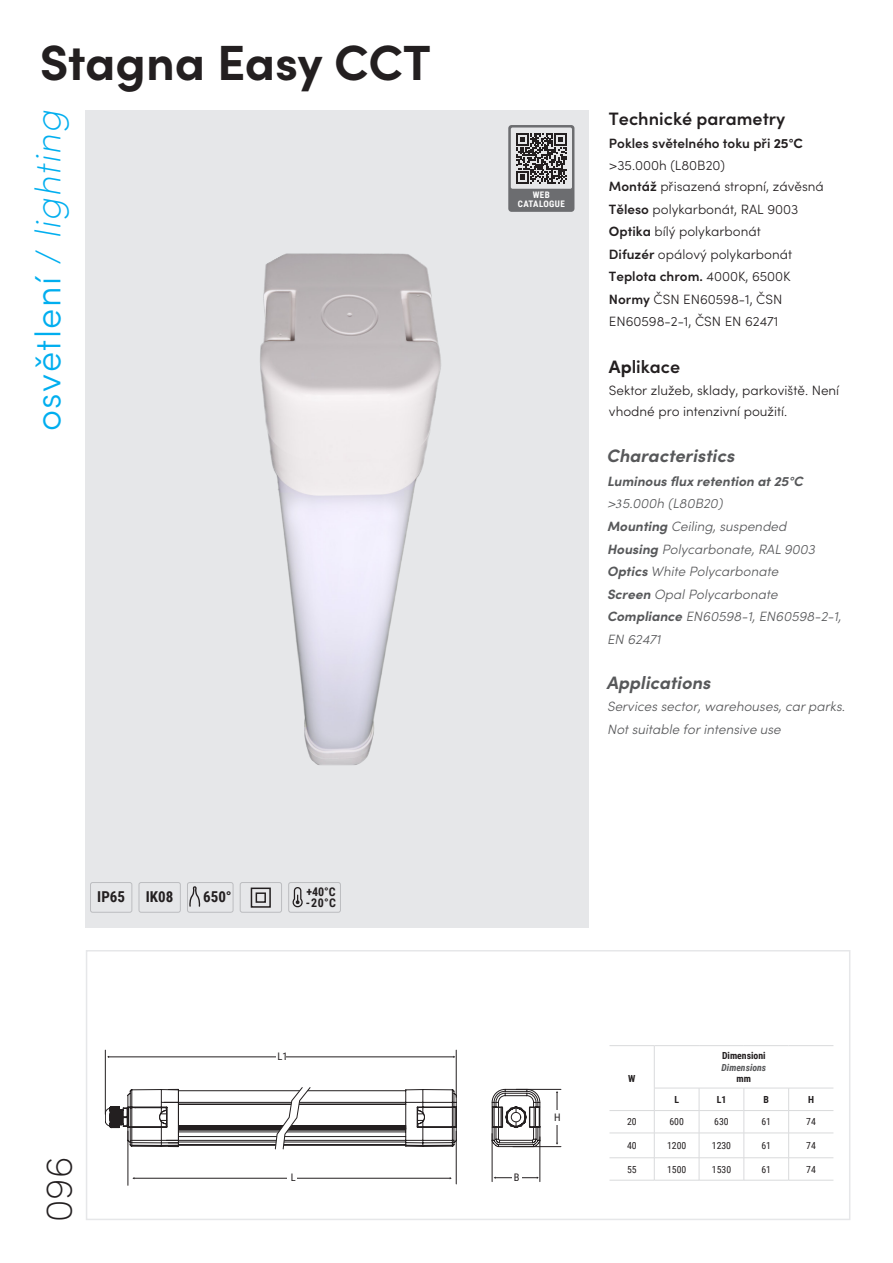
<style>
.page{position:relative;width:893px;height:1263px;background:#fff}
.page>*{position:absolute;margin:0;border:0;box-sizing:border-box;transform-origin:0 0}
.Titolo_prodotto_2024{font:700 49.5px "Sofia Pro";letter-spacing:-.005em;color:#231f20}
.t1{font:200 37.5px "Sofia Pro";color:#231f20}
.t2{font:300 36px "Sofia Pro";letter-spacing:.04em;color:#00aeef}
.TESTO_2024{font:italic 700 18px "Sofia Pro";color:#57585a}
.TESTO_2024-2{font:600 18px "Sofia Pro";color:#231f20}
.t3{font:700 15px "Roboto Condensed";color:#231f20}
.TESTO_2024-3{font:300 13.5px/22.4px "Sofia Pro";color:#231f20}
.TESTO_2024-4{font:italic 300 13.5px/22.2px "Sofia Pro";color:#57585a}
.TESTO_2024-5{font:italic 700 13.5px/21.6px "Sofia Pro";color:#57585a}
.TESTO_2024-6{font:600 13.5px "Sofia Pro";color:#231f20}
.t4{font:700 12px "Roboto Condensed";color:#231f20}
.t5{font:10.5px "Roboto Condensed";color:#231f20}
.Normale{font:9.75px "Roboto Condensed";color:#231f20}
.Normale-2{font:700 9.75px "Roboto Condensed";color:#231f20}
.Normale-3{font:italic 700 9.75px "Roboto Condensed";color:#57585a}
.illuminazione_titolo{font:700 9px "Roboto Condensed";letter-spacing:.04em;color:#fff}
.s1{font-weight:200}
.s2{font-weight:200;font-style:italic}
.s3{font-weight:700}
.s4{font-weight:600}
.s5{font-weight:300}
.s6{font-family:"Minion Pro";font-weight:400}
</style>
<div class="page">
<div style="left:85px;top:110px;width:503px;height:818px;background:#e6e7e9"></div>
<img style="left:260px;top:253px;width:181px;height:512px">
<hr style="left:134px;top:1178px;width:316px;height:1px;background:#231f20">
<hr style="left:456px;top:1131px;width:1px;height:53px;background:#231f20">
<hr style="left:128px;top:1131px;width:1px;height:54px;background:#231f20">
<div style="left:287px;top:1171px;width:10px;height:14px;background:#fff"></div>
<hr style="left:109px;top:1056px;width:345px;height:1px;background:#231f20">
<hr style="left:456px;top:1050px;width:1px;height:47px;background:#231f20">
<hr style="left:105px;top:1050px;width:1px;height:64px;background:#231f20">
<div style="left:276px;top:1050px;width:10px;height:14px;background:#fff"></div>
<hr style="left:495px;top:1177px;width:42px;height:1px;background:#231f20">
<hr style="left:540px;top:1137px;width:1px;height:44px;background:#231f20">
<hr style="left:492px;top:1133px;width:1px;height:48px;background:#231f20">
<div style="left:512px;top:1170px;width:10px;height:15px;background:#fff"></div>
<svg style="left:105px;top:1087px;width:435px;height:62px"></svg>
<hr style="left:557px;top:1092px;width:1px;height:51px;background:#231f20">
<hr style="left:516px;top:1089px;width:45px;height:1px;background:#231f20">
<hr style="left:513px;top:1146px;width:48px;height:1px;background:#231f20">
<div style="left:552px;top:1111px;width:10px;height:14px;background:#fff"></div>
<div style="left:86px;top:950px;width:764px;height:270px;border:2px solid #e6e7e9"></div>
<hr style="left:609px;top:1045px;width:45px;height:1px;background:#d9dadc">
<hr style="left:654px;top:1045px;width:45px;height:1px;background:#d9dadc">
<hr style="left:699px;top:1045px;width:45px;height:1px;background:#d9dadc">
<hr style="left:744px;top:1045px;width:45px;height:1px;background:#d9dadc">
<hr style="left:789px;top:1045px;width:44px;height:1px;background:#d9dadc">
<hr style="left:654px;top:1088px;width:45px;height:1px;background:#d9dadc">
<hr style="left:699px;top:1088px;width:45px;height:1px;background:#d9dadc">
<hr style="left:744px;top:1088px;width:45px;height:1px;background:#d9dadc">
<hr style="left:789px;top:1088px;width:44px;height:1px;background:#d9dadc">
<hr style="left:609px;top:1110px;width:45px;height:1px;background:#d9dadc">
<hr style="left:654px;top:1110px;width:45px;height:1px;background:#d9dadc">
<hr style="left:699px;top:1110px;width:45px;height:1px;background:#d9dadc">
<hr style="left:744px;top:1110px;width:44px;height:1px;background:#d9dadc">
<hr style="left:789px;top:1110px;width:44px;height:1px;background:#d9dadc">
<hr style="left:609px;top:1133px;width:45px;height:1px;background:#d9dadc">
<hr style="left:654px;top:1133px;width:45px;height:1px;background:#d9dadc">
<hr style="left:699px;top:1133px;width:45px;height:1px;background:#d9dadc">
<hr style="left:744px;top:1133px;width:45px;height:1px;background:#d9dadc">
<hr style="left:789px;top:1133px;width:44px;height:1px;background:#d9dadc">
<hr style="left:609px;top:1157px;width:45px;height:1px;background:#d9dadc">
<hr style="left:654px;top:1157px;width:45px;height:1px;background:#d9dadc">
<hr style="left:699px;top:1157px;width:45px;height:1px;background:#d9dadc">
<hr style="left:744px;top:1157px;width:45px;height:1px;background:#d9dadc">
<hr style="left:789px;top:1157px;width:44px;height:1px;background:#d9dadc">
<hr style="left:609px;top:1180px;width:45px;height:1px;background:#d9dadc">
<hr style="left:654px;top:1180px;width:45px;height:1px;background:#d9dadc">
<hr style="left:699px;top:1180px;width:45px;height:1px;background:#d9dadc">
<hr style="left:744px;top:1180px;width:45px;height:1px;background:#d9dadc">
<hr style="left:789px;top:1180px;width:44px;height:1px;background:#d9dadc">
<svg style="left:744px;top:1088px;width:1px;height:92px"></svg>
<svg style="left:788px;top:1089px;width:1px;height:91px"></svg>
<hr style="left:654px;top:1046px;width:1px;height:42px;background:#d9dadc">
<svg style="left:654px;top:1089px;width:1px;height:91px"></svg>
<svg style="left:699px;top:1089px;width:1px;height:91px"></svg>
<div style="left:139px;top:882px;width:42px;height:31px;border:1px solid #bcbdc0;border-radius:2px"></div>
<div style="left:288px;top:882px;width:53px;height:31px;border:1px solid #bcbdc0;border-radius:2px"></div>
<svg style="left:293px;top:887px;width:10px;height:20px"></svg>
<div style="left:240px;top:882px;width:42px;height:31px;border:1px solid #bcbdc0;border-radius:2px"></div>
<svg style="left:250px;top:887px;width:21px;height:21px"></svg>
<div style="left:187px;top:882px;width:46px;height:31px;border:1px solid #bcbdc0;border-radius:2px"></div>
<svg style="left:189px;top:886px;width:11px;height:21px"></svg>
<div style="left:90px;top:882px;width:42px;height:31px;border:1px solid #bcbdc0;border-radius:2px"></div>
<svg style="left:508px;top:125px;width:66px;height:87px"></svg>
<p class="Titolo_prodotto_2024" style="left:40px;top:25px;width:393px">Stagna Easy CCT</p>
<h3 class="t2" style="left:22px;top:431px;width:322px;rotate:-90deg">osvětlení <span class="s1">/</span> <span class="s2">lighting</span></h3>
<p class="t3" style="left:97px;top:886px;width:29px">IP65</p>
<p class="t3" style="left:203px;top:886px;width:30px">650°</p>
<p class="t3" style="left:146px;top:886px;width:29px">IK08</p>
<p class="t4" style="left:306px;top:883px;width:31px">+40°C</p>
<p class="t4" style="left:306px;top:894px;width:32px">-20°C</p>
<h2 class="t1" style="left:32px;top:1222px;width:67px;rotate:-90deg">096</h2>
<p class="t5" style="left:277px;top:1049px;width:12px">L1</p>
<p class="t5" style="left:291px;top:1170px;width:6px">L</p>
<p class="illuminazione_titolo" style="left:533px;top:189px;width:18px">WEB</p>
<p class="illuminazione_titolo" style="left:518px;top:198px;width:48px">CATALOGUE</p>
<p class="TESTO_2024-2" style="left:609px;top:105px;width:178px">Technické parametry</p>
<p class="TESTO_2024-6" style="left:609px;top:133px;width:196px">Pokles světelného toku při <span class="s3">25°C</span></p>
<p class="TESTO_2024-3" style="left:609px;top:153px;width:216px">&gt;35.000h (L80B20)<br><span class="s4">Montáž</span> přisazená stropní, závěsná<br><span class="s4">Těleso</span> polykarbonát, RAL 9003<br><span class="s3">O</span><span class="s4">ptika</span> bílý polykarbonát<br><span class="s4">Difuzér</span> opálový polykarbonát<br><span class="s4">Teplota chrom.</span> 4000K, 6500K<br><span class="s4">Normy</span> ČSN EN60598-1, ČSN<br>EN60598-2-1, ČSN EN 62471</p>
<p class="TESTO_2024-2" style="left:609px;top:353px;width:73px"><span class="s3">Ap</span>likace</p>
<p class="TESTO_2024-3" style="left:609px;top:378px;width:232px;line-height:21.6px">Sektor zlužeb, sklady, parkoviště. Není vhodné pro intenzivní použití.</p>
<p class="TESTO_2024" style="left:606px;top:442px;width:134px">Characteristics</p>
<p class="TESTO_2024-5" style="left:607px;top:470px;width:201px">Luminous flux retention at25°C <span class="s5">&gt;</span><span class="s6">3</span> <span class="s5">5.000h (L80B20)</span></p>
<p class="TESTO_2024-4" style="left:607px;top:515px;width:239px"><span class="s3">Mounting</span> Ceiling,suspended<br><span class="s3">Housing</span> Polycarbonate,RAL 9003<br><span class="s3">Optics</span> White Polycarbonate<br><span class="s3">Screen</span> OpalPolycarbonate<br><span class="s3">Compliance</span> EN60598-1,EN60598-2-1,</p>
<p class="TESTO_2024-4" style="left:607px;top:627px;width:58px">EN 62471</p>
<p class="TESTO_2024" style="left:606px;top:669px;width:110px">Applications</p>
<p class="TESTO_2024-4" style="left:607px;top:694px;width:243px">Servicessector,warehouses,carparks.<br>Notsuitable forintensive use</p>
<p class="t5" style="left:514px;top:1170px;width:7px">B</p>
<p class="t5" style="left:554px;top:1110px;width:8px">H</p>
<p class="Normale-2" style="left:628px;top:1071px;width:9px">W</p>
<p class="Normale-2" style="left:722px;top:1048px;width:45px">Dimensioni</p>
<p class="Normale-3" style="left:721px;top:1060px;width:46px">Dimensions</p>
<p class="Normale-2" style="left:737px;top:1072px;width:16px">mm</p>
<p class="Normale-2" style="left:674px;top:1093px;width:6px">L</p>
<p class="Normale-2" style="left:717px;top:1093px;width:11px">L1</p>
<p class="Normale-2" style="left:763px;top:1093px;width:7px">B</p>
<p class="Normale-2" style="left:808px;top:1093px;width:7px">H</p>
<p class="Normale" style="left:627px;top:1115px;width:11px">20</p>
<p class="Normale" style="left:669px;top:1115px;width:16px">600</p>
<p class="Normale" style="left:714px;top:1115px;width:16px">630</p>
<p class="Normale" style="left:761px;top:1115px;width:11px">61</p>
<p class="Normale" style="left:806px;top:1115px;width:11px">74</p>
<p class="Normale" style="left:627px;top:1139px;width:11px">40</p>
<p class="Normale" style="left:667px;top:1139px;width:21px">1200</p>
<p class="Normale" style="left:712px;top:1139px;width:21px">1230</p>
<p class="Normale" style="left:761px;top:1139px;width:11px">61</p>
<p class="Normale" style="left:806px;top:1139px;width:11px">74</p>
<p class="Normale" style="left:627px;top:1162px;width:11px">55</p>
<p class="Normale" style="left:667px;top:1162px;width:21px">1500</p>
<p class="Normale" style="left:712px;top:1162px;width:21px">1530</p>
<p class="Normale" style="left:761px;top:1162px;width:11px">61</p>
<p class="Normale" style="left:806px;top:1162px;width:11px">74</p>
</div>
